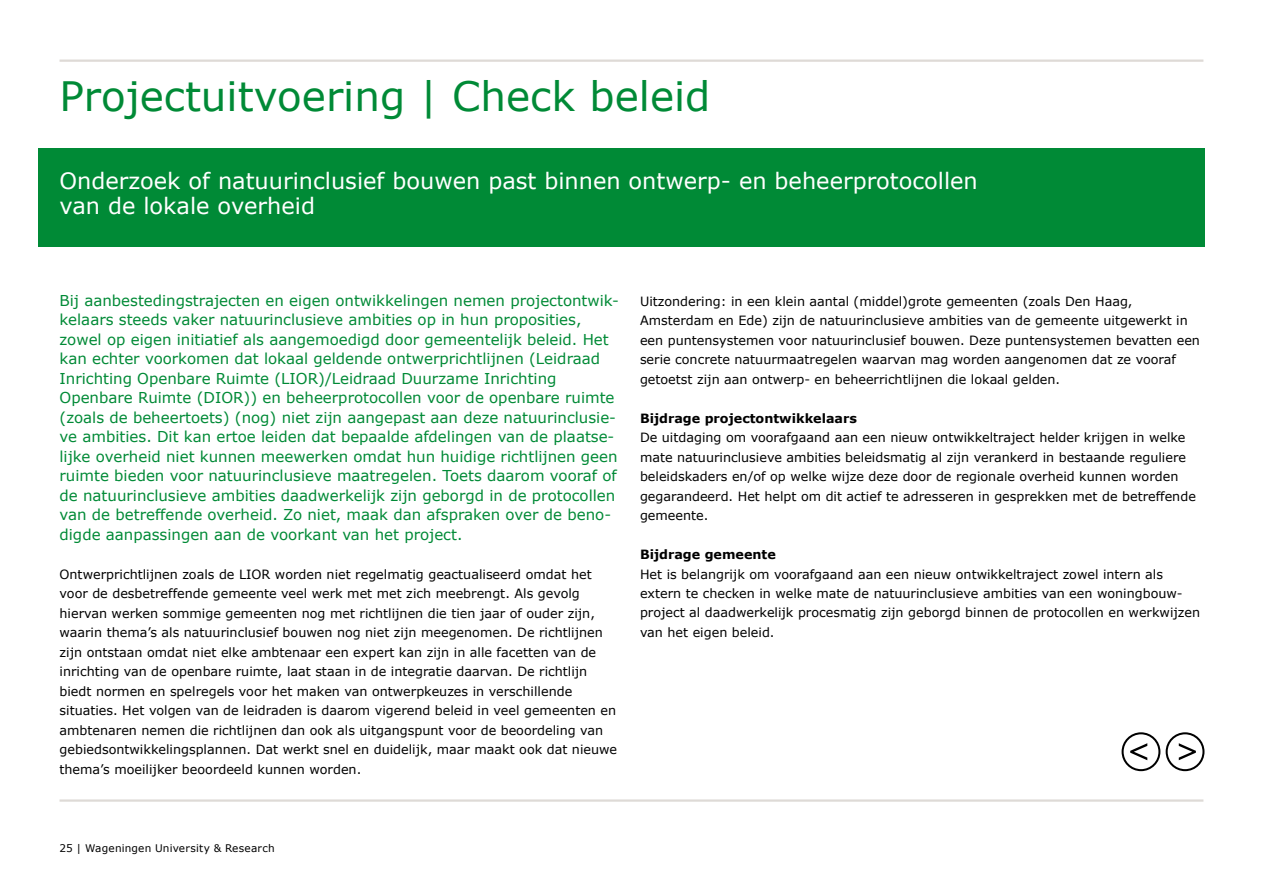
<style>
.page{position:relative;width:1263px;height:893px;background:#fff}
.page>*{position:absolute;margin:0;border:0;box-sizing:border-box;transform-origin:0 0}
.H1_Kop_groen{font:40.5px "Verdana";color:#008a36}
.H2_Kop_paragraaf_groen_groot{font:22.5px/25.5px "Verdana";color:#fff}
.Inleiding_groen{font:15px/19.5px "Verdana";color:#008a36}
.Platte_tekst{font:12.75px/19.5px "Verdana";color:#000}
.H3_Tussenkop_bold{font:700 12.75px "Verdana";color:#000}
.t1{font:10.5px "Verdana";letter-spacing:.015em;color:#000}
</style>
<div class="page">
<hr style="left:60px;top:60px;width:1143px;height:2px;background:#dedad6">
<hr style="left:60px;top:799px;width:1143px;height:3px;background:#dedad6">
<div style="left:38px;top:149px;width:1167px;height:98px;background:#008a36"></div>
<div style="left:1121px;top:732px;width:39px;height:39px;border:2px solid #000;border-radius:50%"></div>
<svg style="left:1130px;top:743px;width:17px;height:17px"></svg>
<div style="left:1166px;top:732px;width:38px;height:39px;border:2px solid #000;border-radius:50%"></div>
<svg style="left:1179px;top:743px;width:17px;height:17px"></svg>
<h1 class="H1_Kop_groen" style="left:60px;top:70px;width:652px">Projectuitvoering | Check beleid</h1>
<h2 class="H2_Kop_paragraaf_groen_groot" style="left:60px;top:168px;width:920px">Onderzoek of natuurinclusief bouwen past binnen ontwerp- en beheerprotocollen van de lokale overheid</h2>
<p class="Inleiding_groen" style="left:60px;top:291px;width:561px">Bij aanbestedingstrajecten en eigen ontwikkelingen nemen projectontwik&shy;kelaars steeds vaker natuurinclusieve ambities op in hun proposities, zowel op eigen initiatief als aangemoedigd door gemeentelijk beleid. Het kan echter voorkomen dat lokaal geldende ontwerprichtlijnen (Leidraad Inrichting Openbare Ruimte (LIOR)/Leidraad Duurzame Inrichting Openbare Ruimte (DIOR)) en beheerprotocollen voor de openbare ruimte (zoals de beheertoets) (nog) niet zijn aangepast aan deze natuurinclusie&shy;ve ambities. Dit kan ertoe leiden dat bepaalde afdelingen van de plaatse&shy;lijke overheid niet kunnen meewerken omdat hun huidige richtlijnen geen ruimte bieden voor natuurinclusieve maatregelen. Toets daarom vooraf of de natuurinclusieve ambities daadwerkelijk zijn geborgd in de protocollen van de betreffende overheid. Zo niet, maak dan afspraken over de beno&shy;digde aanpassingen aan de voorkant van het project.</p>
<p class="Platte_tekst" style="left:60px;top:564px;width:559px">Ontwerprichtlijnen zoals de LIOR worden niet regelmatig geactualiseerd omdat het voor de desbetreffende gemeente veel werk met met zich meebrengt. Als gevolg hiervan werken sommige gemeenten nog met richtlijnen die tien jaar of ouder zijn, waarin thema’s als natuurinclusief bouwen nog niet zijn meegenomen. De richtlijnen zijn ontstaan omdat niet elke ambtenaar een expert kan zijn in alle facetten van de inrichting van de openbare ruimte, laat staan in de integratie daarvan. De richtlijn biedt normen en spelregels voor het maken van ontwerpkeuzes in verschillende situaties. Het volgen van de leidraden is daarom vigerend beleid in veel gemeenten en ambtenaren nemen die richtlijnen dan ook als uitgangspunt voor de beoordeling van gebiedsontwikkelingsplannen. Dat werkt snel en duidelijk, maar maakt ook dat nieuwe thema’s moeilijker beoordeeld kunnen worden.</p>
<p class="Platte_tekst" style="left:640px;top:291px;width:561px">Uitzondering: in een klein aantal (middel)grote gemeenten (zoals Den Haag, Amsterdam en Ede) zijn de natuurinclusieve ambities van de gemeente uitgewerkt in een puntensystemen voor natuurinclusief bouwen. Deze puntensystemen bevatten een serie concrete natuurmaatregelen waarvan mag worden aangenomen dat ze vooraf getoetst zijn aan ontwerp- en beheerrichtlijnen die lokaal gelden.</p>
<h3 class="H3_Tussenkop_bold" style="left:640px;top:409px;width:219px">Bijdrage projectontwikkelaars</h3>
<p class="Platte_tekst" style="left:640px;top:428px;width:557px">De uitdaging om voorafgaand aan een nieuw ontwikkeltraject helder krijgen in welke mate natuurinclusieve ambities beleidsmatig al zijn verankerd in bestaande reguliere beleidskaders en/of op welke wijze deze door de regionale overheid kunnen worden gegarandeerd. Het helpt om dit actief te adresseren in gesprekken met de betreffende gemeente.</p>
<h3 class="H3_Tussenkop_bold" style="left:640px;top:545px;width:137px">Bijdrage gemeente</h3>
<p class="Platte_tekst" style="left:640px;top:564px;width:562px">Het is belangrijk om voorafgaand aan een nieuw ontwikkeltraject zowel intern als extern te checken in welke mate de natuurinclusieve ambities van een woningbouw&shy;project al daadwerkelijk procesmatig zijn geborgd binnen de protocollen en werkwijzen van het eigen beleid.</p>
<p class="t1" style="left:60px;top:841px;width:217px">25 | Wageningen University &amp; Research</p>
</div>
